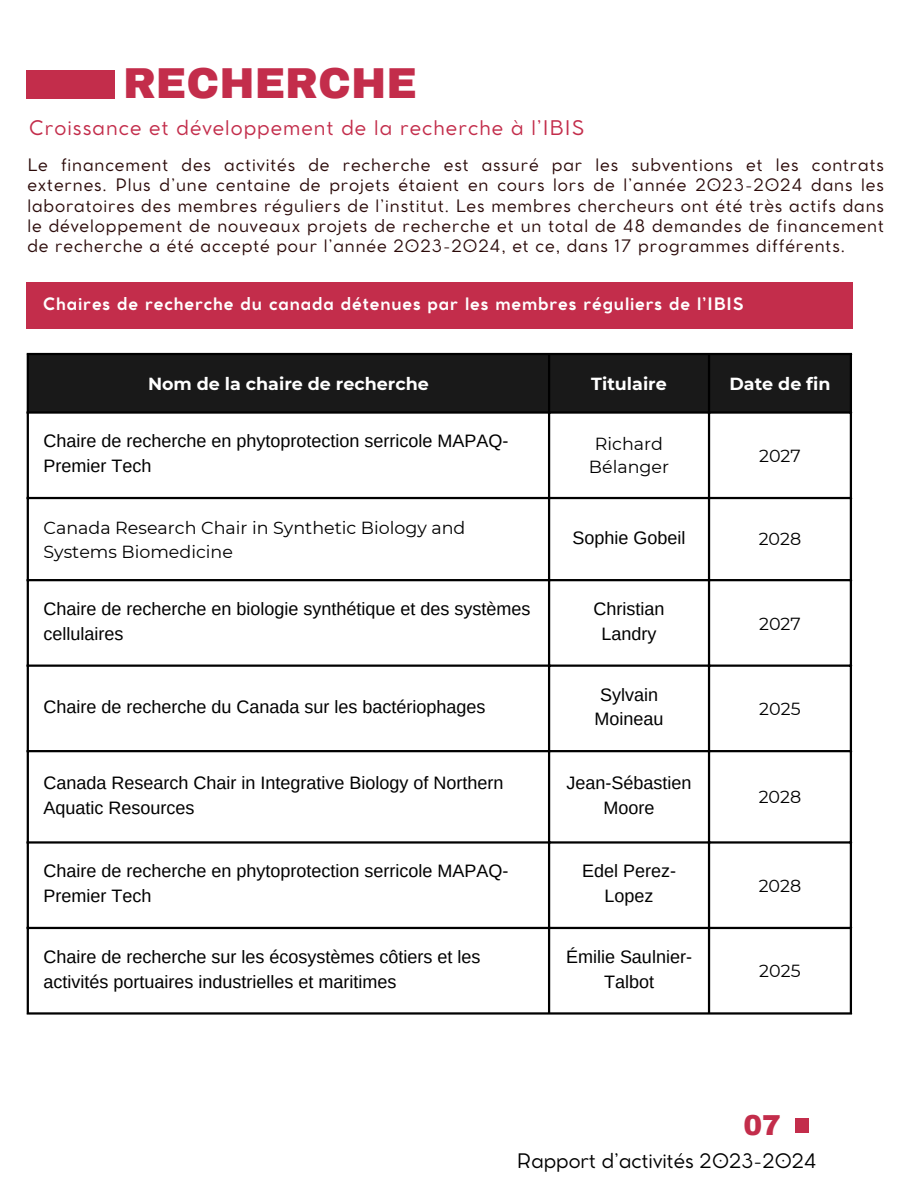
<style>
.page{position:relative;width:918px;height:1188px;background:#fff}
.page>*{position:absolute;margin:0;border:0;box-sizing:border-box;transform-origin:0 0}
.t1{font:900 42.3px "Archivo";color:#c32d4b}
.t2{font:900 28.2px "Archivo";color:#c32d4b}
.t3{font:19.95px "Cocomat Pro";letter-spacing:.05em;color:#c32d4b}
.t4{font:19.8px "Cocomat Pro";color:#000}
.t5{font:18px/24.8px "Arimo";color:#000}
.t6{font:17.55px/23.7px "Montserrat";color:#000;text-align:center}
.t7{font:700 17.55px "Montserrat";color:#fff}
.t8{font:16.95px/20.2px "Cocomat Pro";letter-spacing:.05em;color:#2b0a09;text-align:justify}
.t9{font:700 16.95px "Cocomat Pro";letter-spacing:.05em;color:#fff}
</style>
<div class="page">
<div style="left:26px;top:70px;width:88px;height:29px;background:#c32d4b"></div>
<div style="left:29px;top:355px;width:821px;height:56px;background:#191919"></div>
<hr style="left:27px;top:355px;width:2px;height:657px;background:#000">
<hr style="left:548px;top:355px;width:2px;height:657px;background:#000">
<hr style="left:708px;top:355px;width:2px;height:657px;background:#000">
<hr style="left:850px;top:355px;width:2px;height:657px;background:#000">
<hr style="left:27px;top:353px;width:825px;height:2px;background:#000">
<hr style="left:27px;top:411px;width:825px;height:3px;background:#000">
<hr style="left:27px;top:497px;width:825px;height:2px;background:#000">
<hr style="left:27px;top:579px;width:825px;height:2px;background:#000">
<hr style="left:27px;top:665px;width:825px;height:2px;background:#000">
<hr style="left:27px;top:750px;width:825px;height:2px;background:#000">
<hr style="left:27px;top:841px;width:825px;height:3px;background:#000">
<hr style="left:27px;top:927px;width:825px;height:2px;background:#000">
<hr style="left:27px;top:1012px;width:825px;height:3px;background:#000">
<div style="left:26px;top:282px;width:827px;height:46px;background:#c32d4b"></div>
<div style="left:795px;top:1119px;width:14px;height:14px;background:#c32d4b"></div>
<p class="t1" style="left:123px;top:61px;width:295px">RECHERCHE</p>
<p class="t3" style="left:29px;top:121px;width:557px">Croissance et développement de la recherche à l’IBIS</p>
<p class="t8" style="left:27px;top:156px;width:858px">Le financement des activités de recherche est assuré par les subventions et les contrats externes. Plus d’une centaine de projets étaient en cours lors de l’année 2023-2024 dans les laboratoires des membres réguliers de l’institut. Les membres chercheurs ont été très actifs dans le développement de nouveaux projets de recherche et un total de 48 demandes de financement de recherche a été accepté pour l’année 2023-2024, et ce, dans 17 programmes différents.</p>
<p class="t9" style="left:43px;top:297px;width:702px">Chaires de recherche du canada détenues par les membres réguliers de l’IBIS</p>
<p class="t7" style="left:148px;top:373px;width:282px">Nom de la chaire de recherche</p>
<h2 class="t7" style="left:591px;top:373px;width:77px">Titulaire</h2>
<p class="t7" style="left:729px;top:373px;width:102px">Date de fin</p>
<h3 class="t5" style="left:44px;top:429px;width:466px">Chaire de recherche en phytoprotection serricole MAPAQ-<br>Premier Tech</h3>
<p class="t6" style="left:589px;top:432px;width:82px">Richard<br>Bélanger</p>
<p class="t6" style="left:759px;top:444px;width:43px">2027</p>
<p class="t6" style="left:44px;top:516px;width:423px;text-align:left">Canada Research Chair in Synthetic Biology and<br>Systems Biomedicine</p>
<p class="t5" style="left:573px;top:526px;width:115px">Sophie Gobeil</p>
<p class="t6" style="left:759px;top:527px;width:44px">2028</p>
<p class="t5" style="left:44px;top:596px;width:489px">Chaire de recherche en biologie synthétique et des systèmes cellulaires</p>
<p class="t5" style="left:594px;top:596px;width:72px;text-align:center">Christian<br>Landry</p>
<p class="t5" style="left:44px;top:694px;width:444px">Chaire de recherche du Canada sur les bactériophages</p>
<p class="t5" style="left:595px;top:682px;width:71px;text-align:center">Sylvain<br>Moineau</p>
<p class="t5" style="left:44px;top:771px;width:461px">Canada Research Chair in Integrative Biology of Northern<br>Aquatic Resources</p>
<p class="t5" style="left:567px;top:771px;width:127px;text-align:center">Jean-Sébastien<br>Moore</p>
<p class="t5" style="left:44px;top:859px;width:466px">Chaire de recherche en phytoprotection serricole MAPAQ-<br>Premier Tech</p>
<p class="t5" style="left:582px;top:859px;width:95px;text-align:center">Edel Perez-<br>Lopez</p>
<p class="t5" style="left:44px;top:944px;width:438px">Chaire de recherche sur les écosystèmes côtiers et les activités portuaires industrielles et maritimes</p>
<p class="t5" style="left:566px;top:944px;width:127px;text-align:center">Émilie Saulnier-<br>Talbot</p>
<p class="t6" style="left:759px;top:612px;width:43px">2027</p>
<p class="t6" style="left:759px;top:697px;width:43px">2025</p>
<p class="t6" style="left:759px;top:785px;width:44px">2028</p>
<p class="t6" style="left:759px;top:874px;width:44px">2028</p>
<p class="t6" style="left:759px;top:959px;width:43px">2025</p>
<p class="t2" style="left:743px;top:1110px;width:39px">07</p>
<p class="t4" style="left:517px;top:1153px;width:301px">Rapport d’activités 2023-2024</p>
</div>
